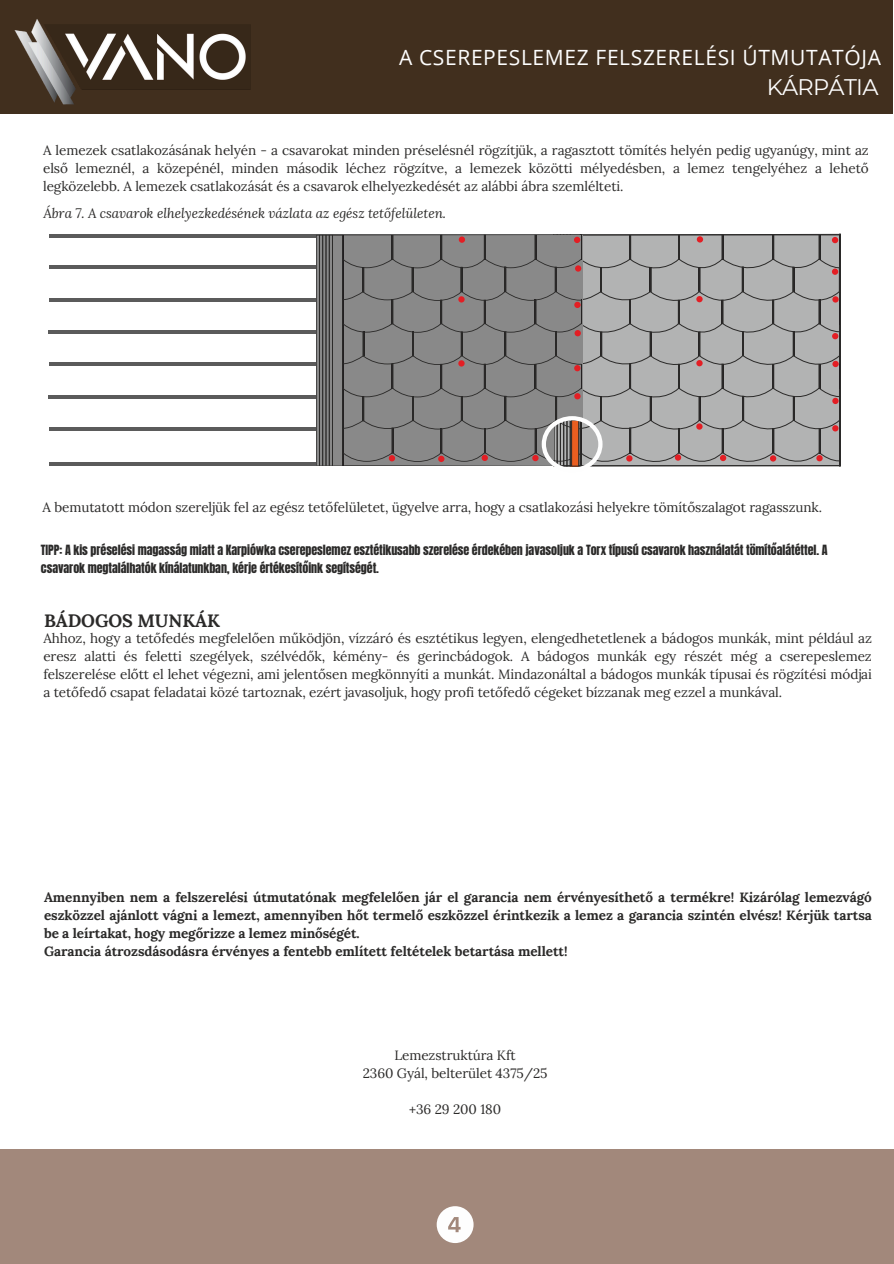
<style>
.page{position:relative;width:894px;height:1264px;background:#fff}
.page>*{position:absolute;margin:0;border:0;box-sizing:border-box;transform-origin:0 0}
.t1{font:22.5px "Montserrat";letter-spacing:-.03em;color:#fefefe}
.t2{font:21px "Open Sans";letter-spacing:.03em;color:#fefefe}
.t3{font:21px "Montserrat";letter-spacing:-.03em;color:#fefefe}
.t4{font:700 18px "Lora";letter-spacing:-.005em;color:#2b2a29}
.t5{font:13.5px/18px "Lora";letter-spacing:-.005em;color:#2b2a29;text-align:justify}
.t6{font:700 13.5px/18px "Lora";letter-spacing:-.005em;color:#2b2a29}
.t7{font:italic 13.5px "Lora";letter-spacing:-.005em;color:#2b2a29}
.t8{font:12px/18px "Anton";letter-spacing:-.005em;color:#2b2a29}
</style>
<div class="page">
<div style="left:0;top:1148px;width:893px;height:115px;background:#a2887b"></div>
<hr style="left:49px;top:265px;width:504px;height:4px;background:#5b5b5b">
<hr style="left:49px;top:298px;width:504px;height:3px;background:#5b5b5b">
<hr style="left:48px;top:330px;width:505px;height:4px;background:#5b5b5b">
<hr style="left:49px;top:362px;width:504px;height:4px;background:#5b5b5b">
<hr style="left:48px;top:395px;width:505px;height:4px;background:#5b5b5b">
<svg style="left:49px;top:427px;width:267px;height:3px"></svg>
<hr style="left:49px;top:462px;width:504px;height:4px;background:#5b5b5b">
<hr style="left:49px;top:234px;width:504px;height:4px;background:#5b5b5b">
<div style="left:839px;top:234px;width:1px;height:232px;border:1px solid #2b2a29"></div>
<hr style="left:581px;top:465px;width:258px;height:1px;background:#2b2a29">
<hr style="left:343px;top:465px;width:238px;height:1px;background:#2b2a29">
<div style="left:571px;top:420px;width:8px;height:46px;border:1px solid #2b2a29"></div>
<div style="left:541px;top:416px;width:61px;height:56px;border:4px solid #fefefe;border-radius:50%"></div>
<svg style="left:316px;top:234px;width:525px;height:231px"></svg>
<div style="left:0;top:0;width:892px;height:113px;background:#412f1e"></div>
<img style="left:14px;top:19px;width:237px;height:86px">
<svg style="left:436px;top:1206px;width:37px;height:36px"></svg>
<h4 class="t2" style="left:399px;top:43px;width:483px">A CSEREPESLEMEZ FELSZERELÉSI ÚTMUTATÓJA</h4>
<p class="t1" style="left:766px;top:73px;width:113px">KÁRPÁTIA</p>
<h4 class="t2" style="left:646px;top:44px;width:204px">BLACHODACHÓWKI</h4>
<h4 class="t3" style="left:713px;top:72px;width:134px">KARPIÓWKA</h4>
<h1 class="t5" style="left:43px;top:141px;width:826px">A lemezek csatlakozásának helyén - a csavarokat minden préselésnél rögzítjük, a ragasztott tömítés helyén pedig ugyanúgy, mint az első lemeznél, a közepénél, minden második léchez rögzítve, a lemezek közötti mélyedésben, a lemez tengelyéhez a lehető legközelebb. A lemezek csatlakozását és a csavarok elhelyezkedését az alábbi ábra szemlélteti.</h1>
<p class="t7" style="left:43px;top:204px;width:404px">Ábra 7. A csavarok elhelyezkedésének vázlata az egész tetőfelületen.</p>
<h1 class="t5" style="left:42px;top:498px;width:780px">A bemutatott módon szereljük fel az egész tetőfelületet, ügyelve arra, hogy a csatlakozási helyekre tömítőszalagot ragasszunk.</h1>
<h1 class="t8" style="left:41px;top:541px;width:788px">TIPP: A kis préselési magasság miatt a Karpiówka cserepeslemez esztétikusabb szerelése érdekében javasoljuk a Torx típusú csavarok használatát tömítőalátéttel. A csavarok megtalálhatók kínálatunkban, kérje értékesítőink segítségét.</h1>
<p class="t4" style="left:44px;top:608px;width:177px">BÁDOGOS MUNKÁK</p>
<h1 class="t5" style="left:43px;top:629px;width:829px">Ahhoz, hogy a tetőfedés megfelelően működjön, vízzáró és esztétikus legyen, elengedhetetlenek a bádogos munkák, mint például az eresz alatti és feletti szegélyek, szélvédők, kémény- és gerincbádogok. A bádogos munkák egy részét még a cserepeslemez felszerelése előtt el lehet végezni, ami jelentősen megkönnyíti a munkát. Mindazonáltal a bádogos munkák típusai és rögzítési módjai a tetőfedő csapat feladatai közé tartoznak, ezért javasoljuk, hogy profi tetőfedő cégeket bízzanak meg ezzel a munkával.</h1>
<h3 class="t6" style="left:44px;top:887px;width:829px">Amennyiben nem a felszerelési útmutatónak megfelelően jár el garancia nem érvényesíthető a termékre! Kizárólag lemezvágó eszközzel ajánlott vágni a lemezt, amennyiben hőt termelő eszközzel érintkezik a lemez a garancia szintén elvész! Kérjük tartsa be a leírtakat, hogy megőrizze a lemez minőségét.<br>Garancia átrozsdásodásra érvényes a fentebb említett feltételek betartása mellett!</h3>
<h2 class="t5" style="left:362px;top:1046px;width:186px;text-align:center">Lemezstruktúra Kft<br>2360 Gyál, belterület 4375/25</h2>
<h4 class="t5" style="left:409px;top:1100px;width:93px">+36 29 200 180</h4>
</div>
